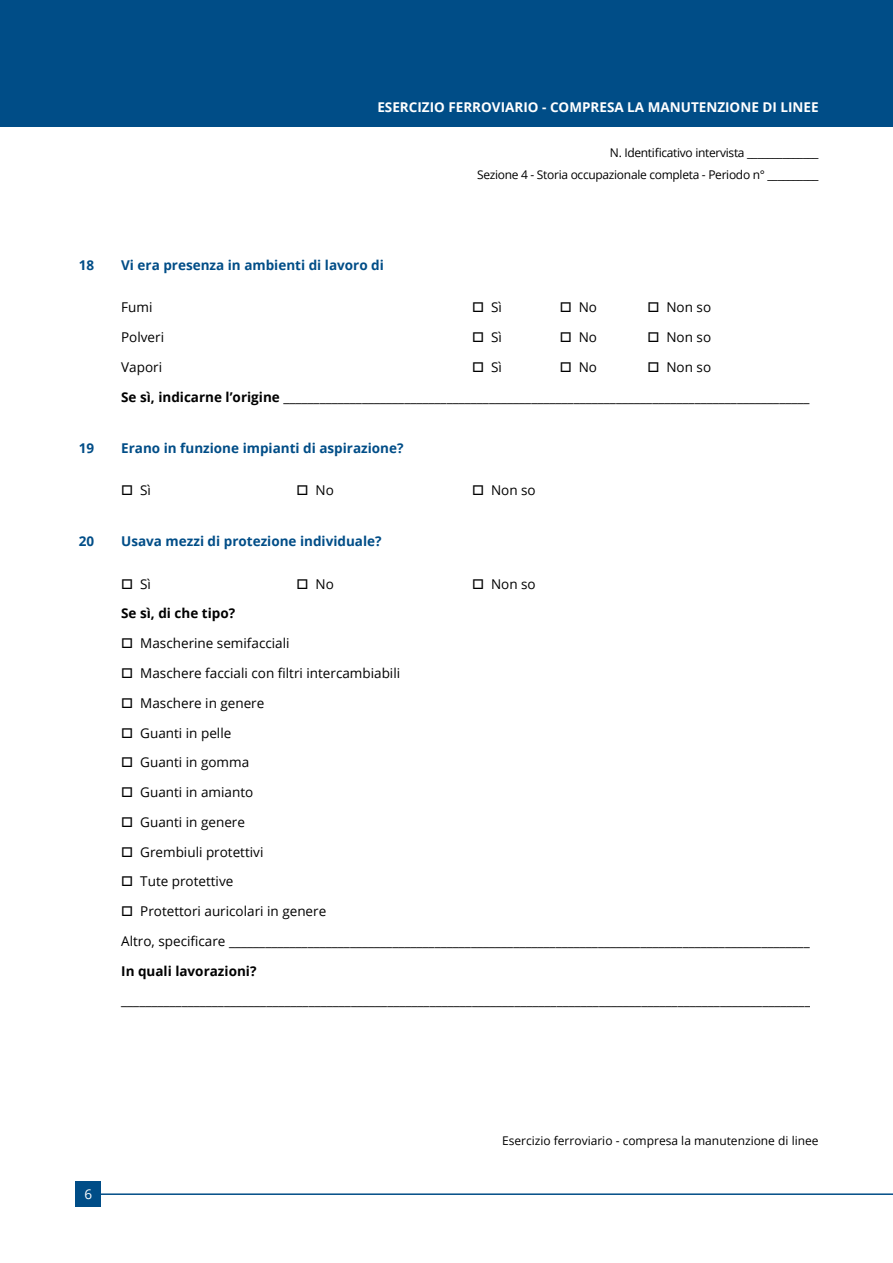
<style>
.page{position:relative;width:893px;height:1263px;background:#fff}
.page>*{position:absolute;margin:0;border:0;box-sizing:border-box;transform-origin:0 0}
.t1{font:13.5px/29.7px "Open Sans";color:#000}
.t2{font:700 13.5px "Open Sans";color:#004d87}
.t3{font:700 13.5px "Open Sans";color:#fff}
.t4{font:700 13.5px "Open Sans";color:#000}
.t5{font:13.5px "Open Sans";color:#fff}
.t6{font:12px/22.5px "Open Sans";letter-spacing:-.025em;color:#000;text-align:right}
.t7{font:12px "Open Sans";color:#000}
.s1{font-weight:700}
</style>
<div class="page">
<hr style="left:92px;top:1193px;width:801px;height:2px;background:#004d87">
<div style="left:75px;top:1181px;width:26px;height:26px;background:#004d87"></div>
<div style="left:0;top:0;width:893px;height:127px;background:#004d87"></div>
<p class="t3" style="left:377px;top:97px;width:443px">ESERCIZIO FERROVIARIO - COMPRESA LA MANUTENZIONE DI LINEE</p>
<p class="t6" style="left:477px;top:141px;width:343px">N. Identificativo intervista ______________<br>Sezione 4 - Storia occupazionale completa - Periodo n° __________</p>
<p class="t2" style="left:79px;top:255px;width:17px">18</p>
<p class="t2" style="left:121px;top:255px;width:264px">Vi era presenza in ambienti di lavoro di</p>
<p class="t1" style="left:121px;top:292px;width:33px">Fumi</p>
<p class="t1" style="left:472px;top:292px;width:31px">□ Sì</p>
<p class="t1" style="left:560px;top:292px;width:39px">□ No</p>
<p class="t1" style="left:647px;top:292px;width:65px">□ Non so</p>
<p class="t1" style="left:121px;top:322px;width:44px">Polveri</p>
<p class="t1" style="left:472px;top:322px;width:31px">□ Sì</p>
<p class="t1" style="left:560px;top:322px;width:39px">□ No</p>
<p class="t1" style="left:647px;top:322px;width:65px">□ Non so</p>
<p class="t1" style="left:121px;top:352px;width:42px">Vapori</p>
<p class="t1" style="left:472px;top:352px;width:31px">□ Sì</p>
<p class="t1" style="left:560px;top:352px;width:39px">□ No</p>
<p class="t1" style="left:121px;top:352px;width:690px;text-indent:526px">□ Non so<br><span class="s1">Se sì, indicarne l’origine</span> _______________________________________________________________________________________</p>
<p class="t2" style="left:79px;top:438px;width:17px">19</p>
<p class="t2" style="left:121px;top:438px;width:284px">Erano in funzione impianti di aspirazione?</p>
<p class="t1" style="left:121px;top:475px;width:31px">□ Sì</p>
<p class="t1" style="left:297px;top:475px;width:39px">□ No</p>
<p class="t1" style="left:472px;top:475px;width:65px">□ Non so</p>
<p class="t2" style="left:79px;top:532px;width:17px">20</p>
<p class="t2" style="left:121px;top:532px;width:262px">Usava mezzi di protezione individuale?</p>
<p class="t1" style="left:121px;top:569px;width:31px">□ Sì</p>
<p class="t1" style="left:297px;top:569px;width:39px">□ No</p>
<p class="t1" style="left:472px;top:569px;width:65px">□ Non so</p>
<p class="t4" style="left:121px;top:604px;width:115px">Se sì, di che tipo?</p>
<p class="t1" style="left:121px;top:628px;width:170px">□ Mascherine semifacciali</p>
<p class="t1" style="left:121px;top:658px;width:281px">□ Maschere facciali con filtri intercambiabili</p>
<p class="t1" style="left:121px;top:688px;width:145px">□ Maschere in genere</p>
<p class="t1" style="left:121px;top:717px;width:112px">□ Guanti in pelle</p>
<p class="t1" style="left:121px;top:747px;width:130px">□ Guanti in gomma</p>
<p class="t1" style="left:121px;top:777px;width:134px">□ Guanti in amianto</p>
<p class="t1" style="left:121px;top:807px;width:125px">□ Guanti in genere</p>
<p class="t1" style="left:121px;top:837px;width:144px">□ Grembiuli protettivi</p>
<p class="t1" style="left:121px;top:866px;width:114px">□ Tute protettive</p>
<p class="t1" style="left:121px;top:896px;width:690px">□ Protettori auricolari in genere<br>Altro, specificare ________________________________________________________________________________________________</p>
<p class="t4" style="left:121px;top:961px;width:137px">In quali lavorazioni?</p>
<p class="t1" style="left:121px;top:985px;width:691px">__________________________________________________________________________________________________________________</p>
<p class="t5" style="left:84px;top:1184px;width:9px">6</p>
<p class="t7" style="left:502px;top:1132px;width:318px">Esercizio ferroviario - compresa la manutenzione di linee</p>
</div>
